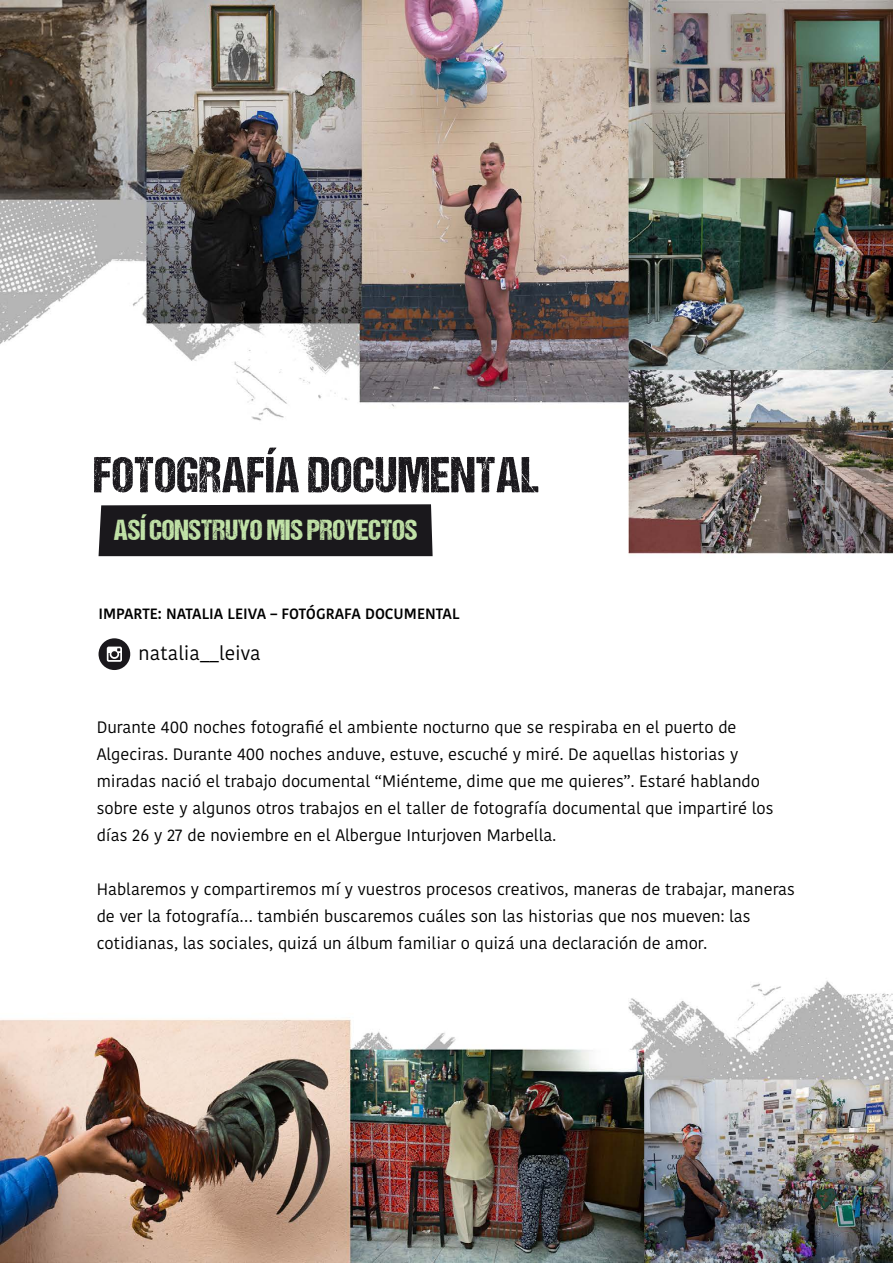
<style>
.page{position:relative;width:893px;height:1263px;background:#fff}
.page>*{position:absolute;margin:0;border:0;box-sizing:border-box;transform-origin:0 0}
.t1{font:50.85px "DCC Ash";letter-spacing:.01em;color:#1a181c}
.t2{font:29.1px "DCC Ash";color:#c4e6aa}
.t3{font:19.35px "Kohinoor Bangla";color:#000}
.t4{font:16.5px/27px "Kohinoor Bangla";color:#000}
.t5{font:600 14.85px "Kohinoor Bangla";color:#000}
</style>
<div class="page">
<img style="left:0;top:0;width:893px;height:1263px">
<div style="left:99px;top:504px;width:334px;height:52px;background:#1a181c"></div>
<div style="left:99px;top:638px;width:31px;height:32px;background:#1a181c;border-radius:50%"></div>
<svg style="left:107px;top:647px;width:15px;height:15px"></svg>
<h1 class="t1" style="left:93px;top:447px;width:447px">FOTOGRAFÍA DOCUMENTAL</h1>
<h2 class="t2" style="left:114px;top:514px;width:305px">ASÍ CONSTRUYO MIS PROYECTOS</h2>
<p class="t5" style="left:99px;top:601px;width:362px">IMPARTE: NATALIA LEIVA – FOTÓGRAFA DOCUMENTAL</p>
<p class="t3" style="left:139px;top:638px;width:123px">natalia__leiva</p>
<p class="t4" style="left:97px;top:713px;width:678px">Durante 400 noches fotografié el ambiente nocturno que se respiraba en el puerto de Algeciras. Durante 400 noches anduve, estuve, escuché y miré. De aquellas historias y miradas nació el trabajo documental “Miénteme, dime que me quieres”. Estaré hablando sobre este y algunos otros trabajos en el taller de fotografía documental que impartiré los días 26 y 27 de noviembre en el Albergue Inturjoven Marbella.</p>
<p class="t4" style="left:97px;top:875px;width:700px">Hablaremos y compartiremos mí y vuestros procesos creativos, maneras de trabajar, maneras de ver la fotografía… también buscaremos cuáles son las historias que nos mueven: las cotidianas, las sociales, quizá un álbum familiar o quizá una declaración de amor.</p>
</div>
